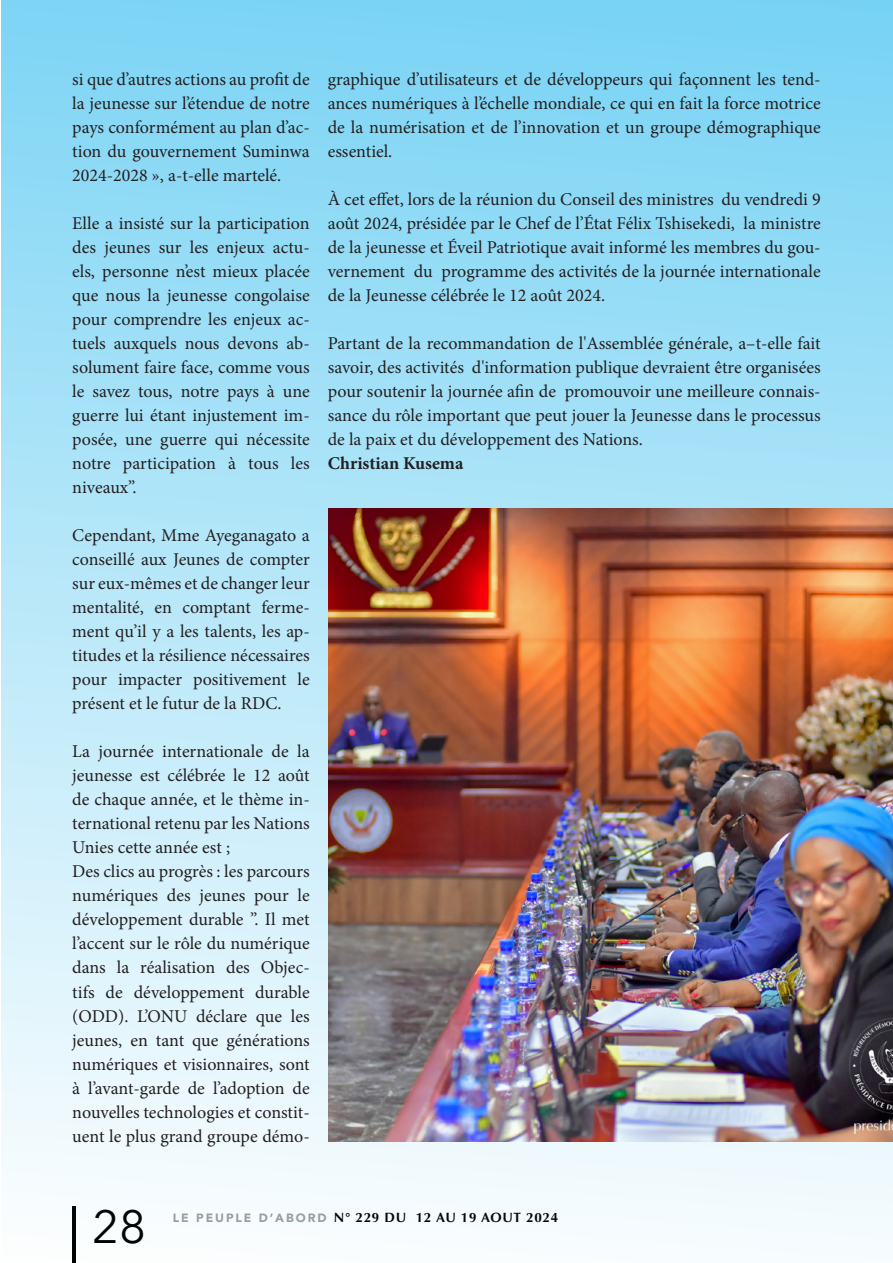
<style>
.page{position:relative;width:893px;height:1263px;background:#fff}
.page>*{position:absolute;margin:0;border:0;box-sizing:border-box;transform-origin:0 0}
.t1{font:46.5px "Avenir Next";color:#000}
.Texte_de_titre-_Alig{font:18px/24px "Minion Pro";color:#231f20;text-align:justify}
.Texte_de_titre-_Alig-2{font:700 18px "Minion Pro";color:#231f20}
.t2{font:700 13.5px "Optima";letter-spacing:.05em;color:#000}
.s1{font-family:"Avenir";font-weight:900;font-size:12px;color:#9b9da0}
</style>
<div class="page">
<div style="left:1px;top:0;width:892px;height:1263px;background:linear-gradient(to bottom,#7ad3f4,#fcfefe)"></div>
<img style="left:328px;top:508px;width:565px;height:634px">
<p class="Texte_de_titre-_Alig" style="left:72px;top:68px;width:239px">si que d’autres actions au profit de la jeunesse sur l’étendue de notre pays conformément au plan d’ac&shy;tion du gouvernement Suminwa 2024-2028 », a-t-elle martelé.</p>
<p class="Texte_de_titre-_Alig" style="left:72px;top:212px;width:239px">Elle a insisté sur la participation des jeunes sur les enjeux actu&shy;els, personne n’est mieux placée que nous la jeunesse congolaise pour comprendre les enjeux ac&shy;tuels auxquels nous devons ab&shy;solument faire face, comme vous le savez tous, notre pays à une guerre lui étant injustement im&shy;posée, une guerre qui nécessite notre participation à tous les niveaux”.</p>
<p class="Texte_de_titre-_Alig" style="left:72px;top:524px;width:239px">Cependant, Mme Ayeganagato a conseillé aux Jeunes de compter sur eux-mêmes et de changer leur mentalité, en comptant ferme&shy;ment qu’il y a les talents, les ap&shy;titudes et la résilience nécessaires pour impacter positivement le présent et le futur de la RDC.</p>
<p class="Texte_de_titre-_Alig" style="left:72px;top:740px;width:239px">La journée internationale de la jeunesse est célébrée le 12 août de chaque année, et le thème in&shy;ternational retenu par les Nations Unies cette année est ;</p>
<p class="Texte_de_titre-_Alig" style="left:72px;top:860px;width:239px">Des clics au progrès : les parcours numériques des jeunes pour le développement durable ”. Il met l’accent sur le rôle du numérique dans la réalisation des Objec&shy;tifs de développement durable (ODD). L’ONU déclare que les jeunes, en tant que générations numériques et visionnaires, sont à l’avant-garde de l’adoption de nouvelles technologies et constit&shy;uent le plus grand groupe démo-</p>
<p class="Texte_de_titre-_Alig" style="left:328px;top:68px;width:494px">graphique d’utilisateurs et de développeurs qui façonnent les tend&shy;ances numériques à l’échelle mondiale, ce qui en fait la force motrice de la numérisation et de l’innovation et un groupe démographique essentiel.</p>
<p class="Texte_de_titre-_Alig" style="left:328px;top:188px;width:494px">À cet effet, lors de la réunion du Conseil des ministres du vendredi 9 août 2024, présidée par le Chef de l’État Félix Tshisekedi, la ministre de la jeunesse et Éveil Patriotique avait informé les membres du gou&shy;vernement du programme des activités de la journée internationale de la Jeunesse célébrée le 12 août 2024.</p>
<p class="Texte_de_titre-_Alig" style="left:328px;top:332px;width:494px">Partant de la recommandation de l'Assemblée générale, a–t-elle fait savoir, des activités d'information publique devraient être organisées pour soutenir la journée afin de promouvoir une meilleure connais&shy;sance du rôle important que peut jouer la Jeunesse dans le processus de la paix et du développement des Nations.</p>
<p class="Texte_de_titre-_Alig-2" style="left:328px;top:451px;width:137px">Christian Kusema</p>
<h1 class="t1" style="left:92px;top:1187px;width:55px">28</h1>
<p class="t2" style="left:173px;top:1210px;width:387px"><span class="s1">LE PEUPLE D’ABORD</span> N° 229 DU 12 AU 19 AOUT 2024</p>
</div>
